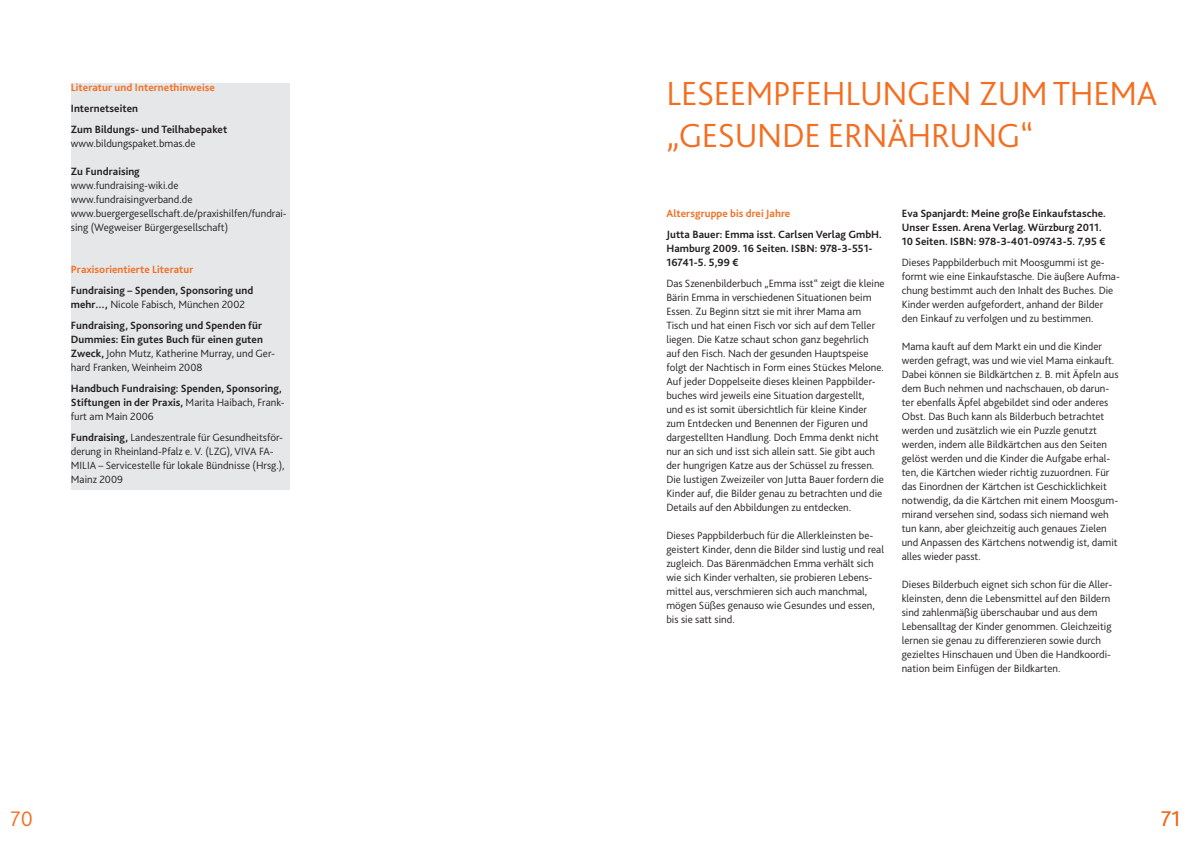
<style>
.page{position:relative;width:1191px;height:842px;background:#fff}
.page>*{position:absolute;margin:0;border:0;box-sizing:border-box;transform-origin:0 0}
.t1{font:300 35px/42px "Bliss 2";color:#f36e21}
.t2{font:300 22px "Bliss 2";color:#f36e21}
.t3{font:300 11px/14px "Bliss 2";color:#231f20}
.t4{font:700 11px/14px "Bliss 2";letter-spacing:.005em;color:#231f20}
.t5{font:700 11px "Bliss 2";letter-spacing:.005em;color:#f36e21}
.s1{font-weight:300}
.s2{font-weight:700}
</style>
<div class="page">
<div style="left:71px;top:84px;width:218px;height:406px;background:#e6e7e9"></div>
<p class="t5" style="left:71px;top:80px;width:145px">Literatur und Internethinweise</p>
<p class="t4" style="left:71px;top:97px;width:158px;line-height:21px">Internetseiten<br>Zum Bildungs- und Teilhabepaket</p>
<p class="t3" style="left:71px;top:136px;width:126px">www.bildungspaket.bmas.de</p>
<p class="t4" style="left:71px;top:164px;width:70px">Zu Fundraising</p>
<p class="t3" style="left:71px;top:178px;width:217px">www.fundraising-wiki.de www.fundraisingverband.de www.buergergesellschaft.de/praxishilfen/fundrai&shy;sing (Wegweiser Bürgergesellschaft)</p>
<p class="t5" style="left:71px;top:262px;width:124px">Praxisorientierte Literatur</p>
<p class="t4" style="left:71px;top:283px;width:184px">Fundraising – Spenden, Sponsoring und mehr…, <span class="s1">Nicole Fabisch, München 2002</span></p>
<p class="t4" style="left:71px;top:318px;width:206px">Fundraising, Sponsoring und Spenden für Dummies: Ein gutes Buch für einen guten Zweck, <span class="s1">John Mutz, Katherine Murray, und Ger&shy;hard Franken, Weinheim 2008</span></p>
<p class="t4" style="left:71px;top:381px;width:215px">Handbuch Fundraising: Spenden, Sponsoring,<br>Stiftungen in der Praxis, <span class="s1">Marita Haibach, Frank&shy;furt am Main 2006</span></p>
<p class="t3" style="left:71px;top:430px;width:215px"><span class="s2">Fundraising,</span> Landeszentrale für Gesundheitsför&shy;derung in Rheinland-Pfalz e. V. (LZG), VIVA FA-MILIA – Servicestelle für lokale Bündnisse (Hrsg.), Mainz 2009</p>
<h1 class="t1" style="left:666px;top:71px;width:492px">LESEEMPFEHLUNGEN ZUM THEMA „GESUNDE ERNÄHRUNG“</h1>
<p class="t5" style="left:666px;top:206px;width:125px">Altersgruppe bis drei Jahre</p>
<p class="t4" style="left:666px;top:227px;width:217px">Jutta Bauer: Emma isst. Carlsen Verlag GmbH.<br>Hamburg 2009. 16 Seiten. ISBN: 978-3-551-<br>16741-5. 5,99 €</p>
<p class="t3" style="left:666px;top:276px;width:220px">Das Szenenbilderbuch „Emma isst“ zeigt die kleine Bärin Emma in verschiedenen Situationen beim Essen. Zu Beginn sitzt sie mit ihrer Mama am Tisch und hat einen Fisch vor sich auf dem Teller liegen. Die Katze schaut schon ganz begehrlich auf den Fisch. Nach der gesunden Hauptspeise folgt der Nachtisch in Form eines Stückes Melone.<br>Auf jeder Doppelseite dieses kleinen Pappbilder&shy;buches wird jeweils eine Situation dargestellt,<br>und es ist somit übersichtlich für kleine Kinder zum Entdecken und Benennen der Figuren und dargestellten Handlung. Doch Emma denkt nicht nur an sich und isst sich allein satt. Sie gibt auch der hungrigen Katze aus der Schüssel zu fressen.<br>Die lustigen Zweizeiler von Jutta Bauer fordern die Kinder auf, die Bilder genau zu betrachten und die Details auf den Abbildungen zu entdecken.</p>
<p class="t3" style="left:666px;top:528px;width:219px">Dieses Pappbilderbuch für die Allerkleinsten be&shy;geistert Kinder, denn die Bilder sind lustig und real zugleich. Das Bärenmädchen Emma verhält sich wie sich Kinder verhalten, sie probieren Lebens&shy;mittel aus, verschmieren sich auch manchmal, mögen Süßes genauso wie Gesundes und essen, bis sie satt sind.</p>
<p class="t4" style="left:901px;top:206px;width:206px">Eva Spanjardt: Meine große Einkaufstasche.<br>Unser Essen. Arena Verlag. Würzburg 2011.<br>10 Seiten. ISBN: 978-3-401-09743-5. 7,95 €</p>
<p class="t3" style="left:901px;top:255px;width:220px">Dieses Pappbilderbuch mit Moosgummi ist ge&shy;formt wie eine Einkaufstasche. Die äußere Aufma&shy;chung bestimmt auch den Inhalt des Buches. Die Kinder werden aufgefordert, anhand der Bilder den Einkauf zu verfolgen und zu bestimmen.</p>
<p class="t3" style="left:901px;top:339px;width:218px">Mama kauft auf dem Markt ein und die Kinder werden gefragt, was und wie viel Mama einkauft.<br>Dabei können sie Bildkärtchen z. B. mit Äpfeln aus dem Buch nehmen und nachschauen, ob darun&shy;ter ebenfalls Äpfel abgebildet sind oder anderes Obst. Das Buch kann als Bilderbuch betrachtet werden und zusätzlich wie ein Puzzle genutzt werden, indem alle Bildkärtchen aus den Seiten gelöst werden und die Kinder die Aufgabe erhal&shy;ten, die Kärtchen wieder richtig zuzuordnen. Für das Einordnen der Kärtchen ist Geschicklichkeit notwendig, da die Kärtchen mit einem Moosgum&shy;mirand versehen sind, sodass sich niemand weh tun kann, aber gleichzeitig auch genaues Zielen und Anpassen des Kärtchens notwendig ist, damit alles wieder passt.</p>
<p class="t3" style="left:901px;top:577px;width:212px">Dieses Bilderbuch eignet sich schon für die Aller&shy;kleinsten, denn die Lebensmittel auf den Bildern sind zahlenmäßig überschaubar und aus dem Lebensalltag der Kinder genommen. Gleichzeitig lernen sie genau zu differenzieren sowie durch gezieltes Hinschauen und Üben die Handkoordi&shy;nation beim Einfügen der Bildkarten.</p>
<h2 class="t2" style="left:11px;top:805px;width:24px">70</h2>
<h2 class="t2" style="left:1161px;top:805px;width:21px">71</h2>
</div>
